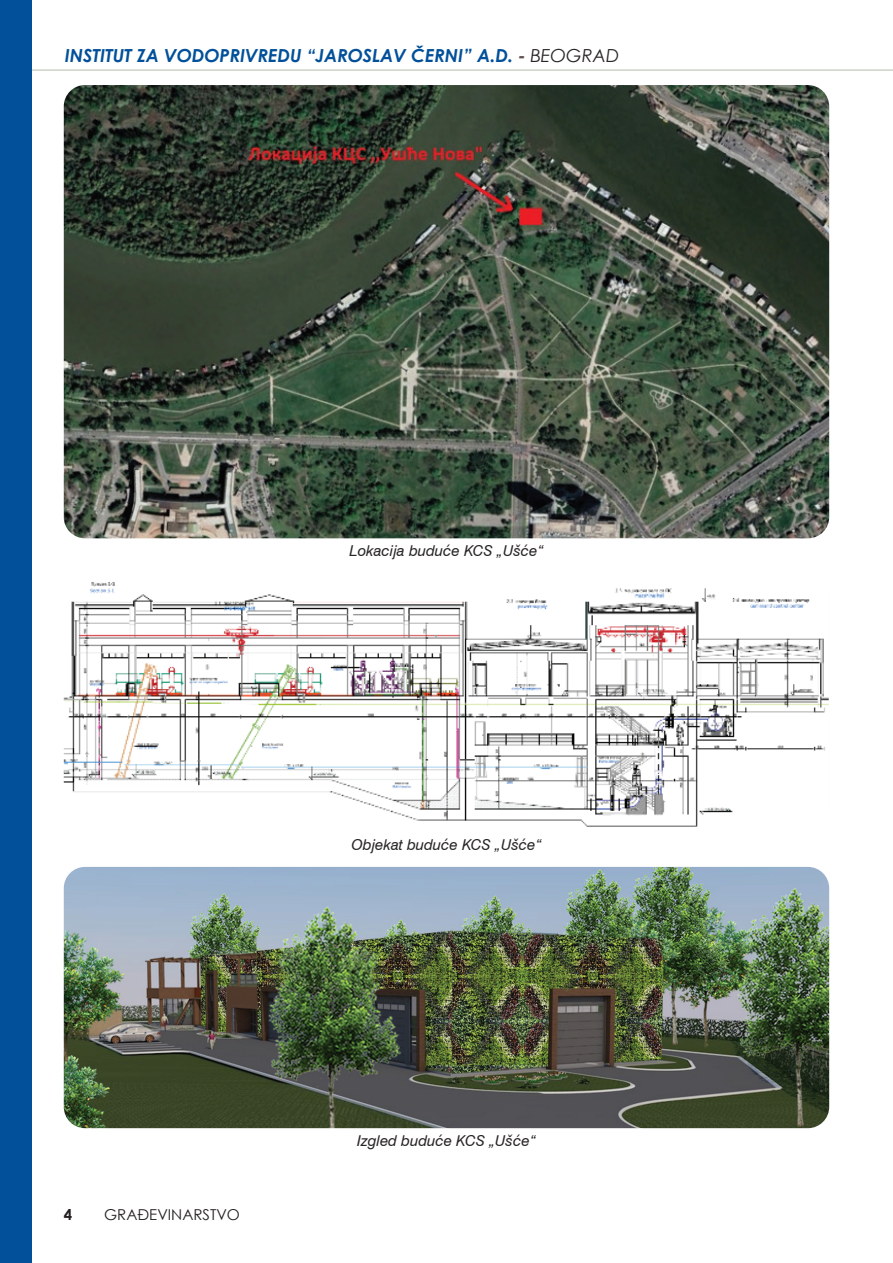
<style>
.page{position:relative;width:893px;height:1263px;background:#fff}
.page>*{position:absolute;margin:0;border:0;box-sizing:border-box;transform-origin:0 0}
.t1{font:italic 700 18px "Century Gothic";color:#015099}
.t2{font:italic 15px "Swiss 721 BT";color:#282526}
.t3{font:15px "Century Gothic";color:#231f20}
.t4{font:700 15px "Century Gothic";color:#231f20}
.s1{color:#61514e}
.s2{font-weight:400;color:#282526}
</style>
<div class="page">
<hr style="left:0;top:70px;width:893px;height:1px;background:#b5beae">
<img style="left:64px;top:85px;width:765px;height:453px">
<img style="left:64px;top:582px;width:765px;height:245px">
<img style="left:64px;top:867px;width:765px;height:261px">
<div style="left:0;top:0;width:32px;height:1263px;background:#015099"></div>
<p class="t1" style="left:65px;top:42px;width:556px">INSTITUT ZA VODOPRIVREDU “JAROSLAV ČERNI” A.D. <span class="s1">-</span> <span class="s2">BEOGRAD</span></p>
<p class="t2" style="left:349px;top:541px;width:196px">Lokacija buduće KCS „Ušće“</p>
<p class="t2" style="left:351px;top:835px;width:192px">Objekat buduće KCS „Ušće“</p>
<p class="t4" style="left:64px;top:1203px;width:10px">4</p>
<p class="t3" style="left:104px;top:1204px;width:137px">GRAĐEVINARSTVO</p>
<p class="t2" style="left:357px;top:1131px;width:180px">Izgled buduće KCS „Ušće“</p>
</div>
